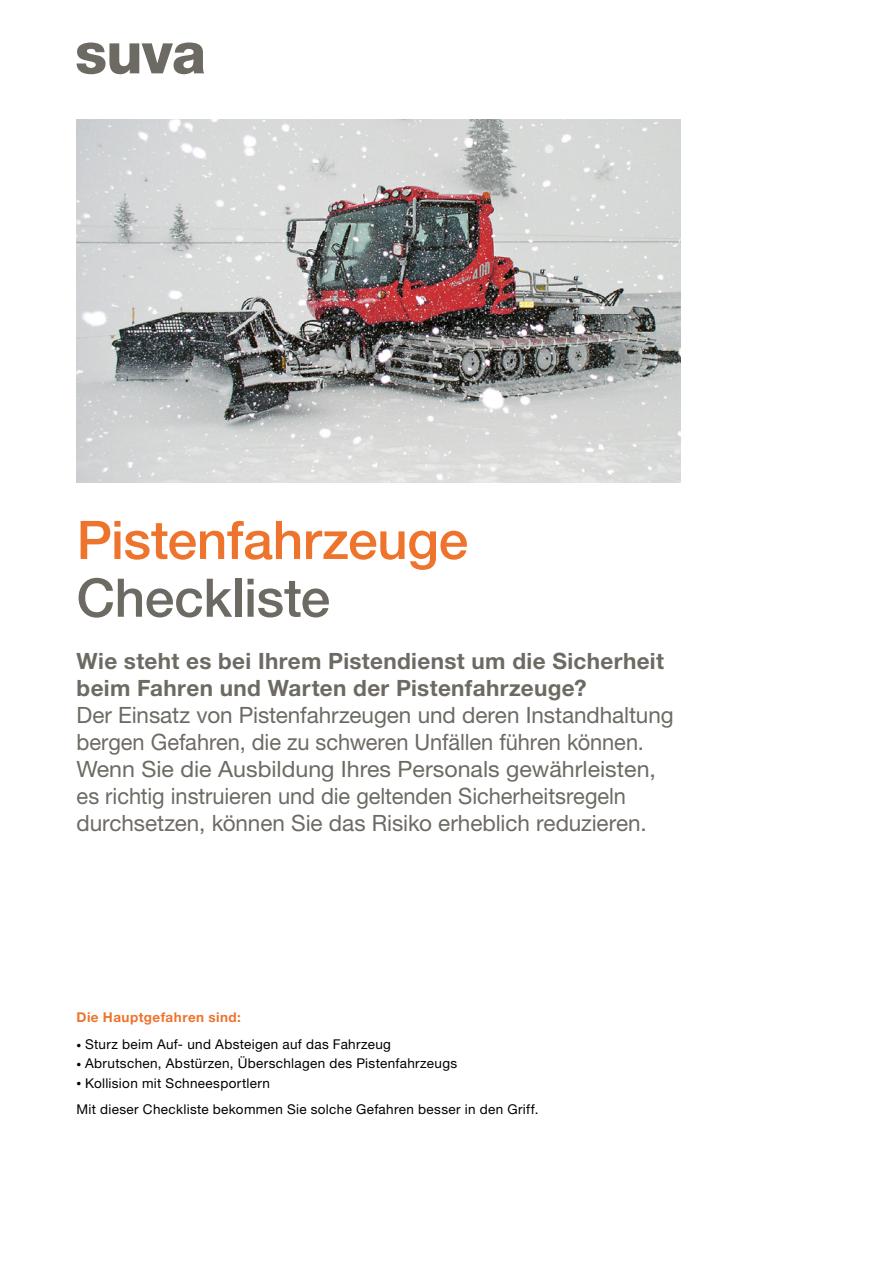
<style>
.page{position:relative;width:893px;height:1263px;background:#fff}
.page>*{position:absolute;margin:0;border:0;box-sizing:border-box;transform-origin:0 0}
.t1{font:500 53.25px "Helvetica Neue LT Std";letter-spacing:-.01em;color:#ee742d}
.t2{font:500 53.25px "Helvetica Neue LT Std";letter-spacing:-.01em;color:#6d6a63}
.t3{font:22.5px/27px "Helvetica Neue LT Std";letter-spacing:-.005em;color:#6d6a63}
.t4{font:700 22.5px/27px "Helvetica Neue LT Std";letter-spacing:.015em;color:#6d6a63}
.t5{font:13.5px/26.5px "Helvetica Neue LT Std";letter-spacing:.025em;color:#000}
.t6{font:700 13.5px "Helvetica Neue LT Std";letter-spacing:.035em;color:#ee742d}
.s1{font-weight:300;font-size:9.75px}
</style>
<div class="page">
<svg style="left:77px;top:43px;width:127px;height:31px"></svg>
<img style="left:77px;top:119px;width:603px;height:364px">
<h1 class="t1" style="left:77px;top:508px;width:393px">Pistenfahrzeuge</h1>
<h1 class="t2" style="left:77px;top:566px;width:255px">Checkliste</h1>
<p class="t4" style="left:77px;top:647px;width:589px">Wie steht es bei Ihrem Pistendienst um die Sicherheit beim Fahren und Warten der Pistenfahrzeuge?</p>
<p class="t3" style="left:77px;top:701px;width:599px">Der Einsatz von Pistenfahrzeugen und deren Instandhaltung bergen Gefahren, die zu schweren Unfällen führen können.<br>Wenn Sie die Ausbildung Ihres Personals gewährleisten, es richtig instruieren und die geltenden Sicherheitsregeln durchsetzen, können Sie das Risiko erheblich reduzieren.</p>
<p class="t6" style="left:77px;top:1008px;width:166px">Die Hauptgefahren sind:</p>
<p class="t5" style="left:77px;top:1031px;width:316px"><span class="s1">•</span> Sturz beim Auf- und Absteigen auf das Fahrzeug</p>
<p class="t5" style="left:77px;top:1050px;width:382px"><span class="s1">•</span> Abrutschen, Abstürzen, Überschlagen des Pistenfahrzeugs</p>
<p class="t5" style="left:77px;top:1069px;width:463px"><span class="s1">•</span> Kollision mit Schneesportlern<br>Mit dieser Checkliste bekommen Sie solche Gefahren besser in den Griff.</p>
</div>
